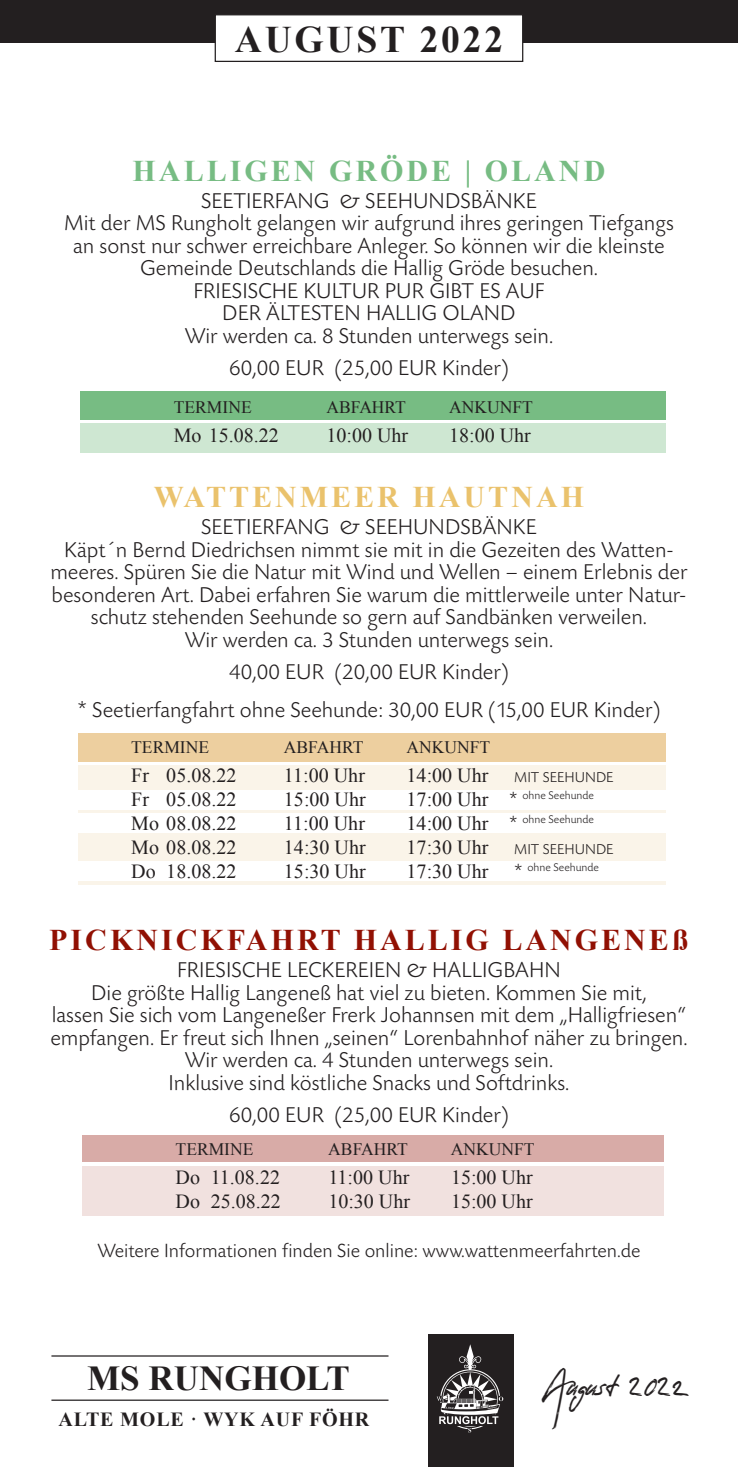
<style>
.page{position:relative;width:738px;height:1467px;background:#fff}
.page>*{position:absolute;margin:0;border:0;box-sizing:border-box;transform-origin:0 0}
.t1{font:700 37.5px "Times New Roman";letter-spacing:.075em;color:#231f20}
.t2{font:700 35px "Times New Roman";color:#231f20}
.t3{font:700 30px "Times New Roman";letter-spacing:.1em;color:#911003}
.t4{font:700 30px "Times New Roman";letter-spacing:.1em;color:#77bc83}
.t5{font:700 30px "Times New Roman";letter-spacing:.1em;color:#eac26c}
.t6{font:25px "Reey";color:#231f20}
.t7{font:300 22.5px/22.5px "Today SB";color:#231f20;text-align:center}
.t8{font:20px "Times New Roman";color:#231f20}
.t9{font:300 20px "Today SB";color:#231f20}
.t10{font:700 20px "Times New Roman";letter-spacing:.04em;color:#231f20}
.t11{font:17.5px "Times New Roman";color:#231f20}
.t12{font:300 15px "Today SB";color:#231f20}
.t13{font:300 11.75px "Today SB";color:#231f20}
.s1{font-family:"Times New Roman";font-weight:400;font-size:20px}
.s2{font-size:20px}
</style>
<div class="page">
<div style="left:80px;top:392px;width:584px;height:28px;background:#77bc83"></div>
<div style="left:80px;top:423px;width:584px;height:30px;background:#cee7d2"></div>
<div style="left:81px;top:1136px;width:582px;height:26px;background:#d8aba7"></div>
<div style="left:81px;top:1166px;width:582px;height:49px;background:#f1e1df"></div>
<div style="left:78px;top:733px;width:586px;height:29px;background:#edcf9f"></div>
<div style="left:78px;top:765px;width:586px;height:120px;background:#faf4e9"></div>
<div style="left:78px;top:790px;width:590px;height:20px;background:#fff"></div>
<div style="left:78px;top:813px;width:592px;height:20px;background:#fff"></div>
<div style="left:78px;top:861px;width:589px;height:20px;background:#fff"></div>
<div style="left:0;top:0;width:737px;height:43px;background:#231f20"></div>
<div style="left:214px;top:14px;width:309px;height:48px;background:#fff;border:1px solid #231f20"></div>
<hr style="left:51px;top:1355px;width:337px;height:2px;background:#231f20">
<hr style="left:51px;top:1400px;width:337px;height:1px;background:#231f20">
<div style="left:428px;top:1334px;width:85px;height:133px;background:#231f20"></div>
<svg style="left:436px;top:1344px;width:67px;height:88px"></svg>
<p class="t1" style="left:234px;top:13px;width:270px">AUGUST 2022</p>
<p class="t4" style="left:132px;top:150px;width:474px">HALLIGEN GRÖDE | OLAND</p>
<p class="t7" style="left:201px;top:190px;width:337px">SEETIERFANG &amp; SEEHUNDSBÄNKE</p>
<p class="t7" style="left:64px;top:213px;width:610px">Mit der MS Rungholt gelangen wir aufgrund ihres geringen Tiefgangs an sonst nur schwer erreichbare Anleger. So können wir die kleinste<br>Gemeinde Deutschlands die Hallig Gröde besuchen.</p>
<p class="t7" style="left:193px;top:280px;width:352px">FRIESISCHE KULTUR PUR GIBT ES AUF<br>DER ÄLTESTEN HALLIG OLAND</p>
<p class="t7" style="left:185px;top:325px;width:369px">Wir werden ca. 8 Stunden unterwegs sein.</p>
<p class="t7" style="left:229px;top:358px;width:281px">60,00 EUR (25,00 EUR Kinder)</p>
<p class="t11" style="left:174px;top:395px;width:79px">TERMINE</p>
<p class="t11" style="left:326px;top:395px;width:81px">ABFAHRT</p>
<p class="t11" style="left:449px;top:395px;width:85px">ANKUNFT</p>
<p class="t8" style="left:174px;top:421px;width:106px">Mo 15.08.22</p>
<p class="t8" style="left:326px;top:421px;width:83px">10:00 Uhr</p>
<p class="t8" style="left:449px;top:421px;width:83px">18:00 Uhr</p>
<p class="t5" style="left:154px;top:477px;width:431px">WATTENMEER HAUTNAH</p>
<p class="t7" style="left:201px;top:517px;width:337px">SEETIERFANG &amp; SEEHUNDSBÄNKE</p>
<p class="t7" style="left:50px;top:539px;width:638px">Käpt ´n Bernd Diedrichsen nimmt sie mit in die Gezeiten des Watten&shy;meeres. Spüren Sie die Natur mit Wind und Wellen – einem Erlebnis der besonderen Art. Dabei erfahren Sie warum die mittlerweile unter Natur&shy;schutz stehenden Seehunde so gern auf Sandbänken verweilen.</p>
<p class="t7" style="left:185px;top:629px;width:369px">Wir werden ca. 3 Stunden unterwegs sein.</p>
<p class="t7" style="left:229px;top:662px;width:281px">40,00 EUR (20,00 EUR Kinder)</p>
<p class="t7" style="left:77px;top:699px;width:584px">* Seetierfangfahrt ohne Seehunde: 30,00 EUR (15,00 EUR Kinder)</p>
<p class="t11" style="left:131px;top:735px;width:79px">TERMINE</p>
<p class="t11" style="left:284px;top:735px;width:81px">ABFAHRT</p>
<p class="t11" style="left:406px;top:735px;width:85px">ANKUNFT</p>
<p class="t8" style="left:131px;top:762px;width:107px">Fr 05.08.22</p>
<p class="t8" style="left:284px;top:762px;width:82px">11:00 Uhr</p>
<p class="t8" style="left:406px;top:762px;width:83px">14:00 Uhr</p>
<p class="t12" style="left:514px;top:769px;width:101px">MIT SEEHUNDE</p>
<p class="t8" style="left:131px;top:786px;width:107px">Fr 05.08.22</p>
<p class="t8" style="left:284px;top:786px;width:83px">15:00 Uhr</p>
<p class="t13" style="left:406px;top:789px;width:189px"><span class="s1">17:00 Uhr</span> <span class="s2">*</span> ohne Seehunde</p>
<p class="t8" style="left:131px;top:810px;width:107px">Mo 08.08.22</p>
<p class="t8" style="left:284px;top:810px;width:82px">11:00 Uhr</p>
<p class="t13" style="left:406px;top:813px;width:189px"><span class="s1">14:00 Uhr</span> <span class="s2">*</span> ohne Seehunde</p>
<p class="t8" style="left:131px;top:834px;width:107px">Mo 08.08.22</p>
<p class="t8" style="left:284px;top:834px;width:83px">14:30 Uhr</p>
<p class="t8" style="left:406px;top:834px;width:83px">17:30 Uhr</p>
<p class="t12" style="left:514px;top:841px;width:101px">MIT SEEHUNDE</p>
<p class="t8" style="left:131px;top:858px;width:107px">Do 18.08.22</p>
<p class="t8" style="left:284px;top:858px;width:83px">15:30 Uhr</p>
<p class="t8" style="left:406px;top:858px;width:83px">17:30 Uhr</p>
<p class="t13" style="left:514px;top:861px;width:86px"><span class="s2">*</span> ohne Seehunde</p>
<p class="t3" style="left:49px;top:920px;width:640px">PICKNICKFAHRT HALLIG LANGENEß</p>
<p class="t7" style="left:177px;top:960px;width:385px">FRIESISCHE LECKEREIEN &amp; HALLIGBAHN</p>
<p class="t7" style="left:50px;top:982px;width:638px">Die größte Hallig Langeneß hat viel zu bieten. Kommen Sie mit,<br>lassen Sie sich vom Langeneßer Frerk Johannsen mit dem „Halligfriesen“ empfangen. Er freut sich Ihnen „seinen“ Lorenbahnhof näher zu bringen.</p>
<p class="t7" style="left:185px;top:1050px;width:369px">Wir werden ca. 4 Stunden unterwegs sein.</p>
<p class="t7" style="left:168px;top:1072px;width:402px">Inklusive sind köstliche Snacks und Softdrinks.</p>
<p class="t7" style="left:229px;top:1105px;width:281px">60,00 EUR (25,00 EUR Kinder)</p>
<p class="t11" style="left:175px;top:1137px;width:79px">TERMINE</p>
<p class="t11" style="left:328px;top:1137px;width:81px">ABFAHRT</p>
<p class="t11" style="left:450px;top:1137px;width:85px">ANKUNFT</p>
<p class="t8" style="left:175px;top:1164px;width:106px">Do 11.08.22</p>
<p class="t8" style="left:328px;top:1164px;width:82px">11:00 Uhr</p>
<p class="t8" style="left:450px;top:1164px;width:83px">15:00 Uhr</p>
<p class="t8" style="left:175px;top:1188px;width:106px">Do 25.08.22</p>
<p class="t8" style="left:328px;top:1188px;width:83px">10:30 Uhr</p>
<p class="t8" style="left:450px;top:1188px;width:83px">15:00 Uhr</p>
<p class="t9" style="left:97px;top:1240px;width:544px">Weitere Informationen finden Sie online: www.wattenmeerfahrten.de</p>
<p class="t2" style="left:87px;top:1354px;width:264px">MS RUNGHOLT</p>
<p class="t6" style="left:542px;top:1372px;width:147px">August 2022</p>
<p class="t10" style="left:58px;top:1405px;width:312px">ALTE MOLE · WYK AUF FÖHR</p>
</div>
